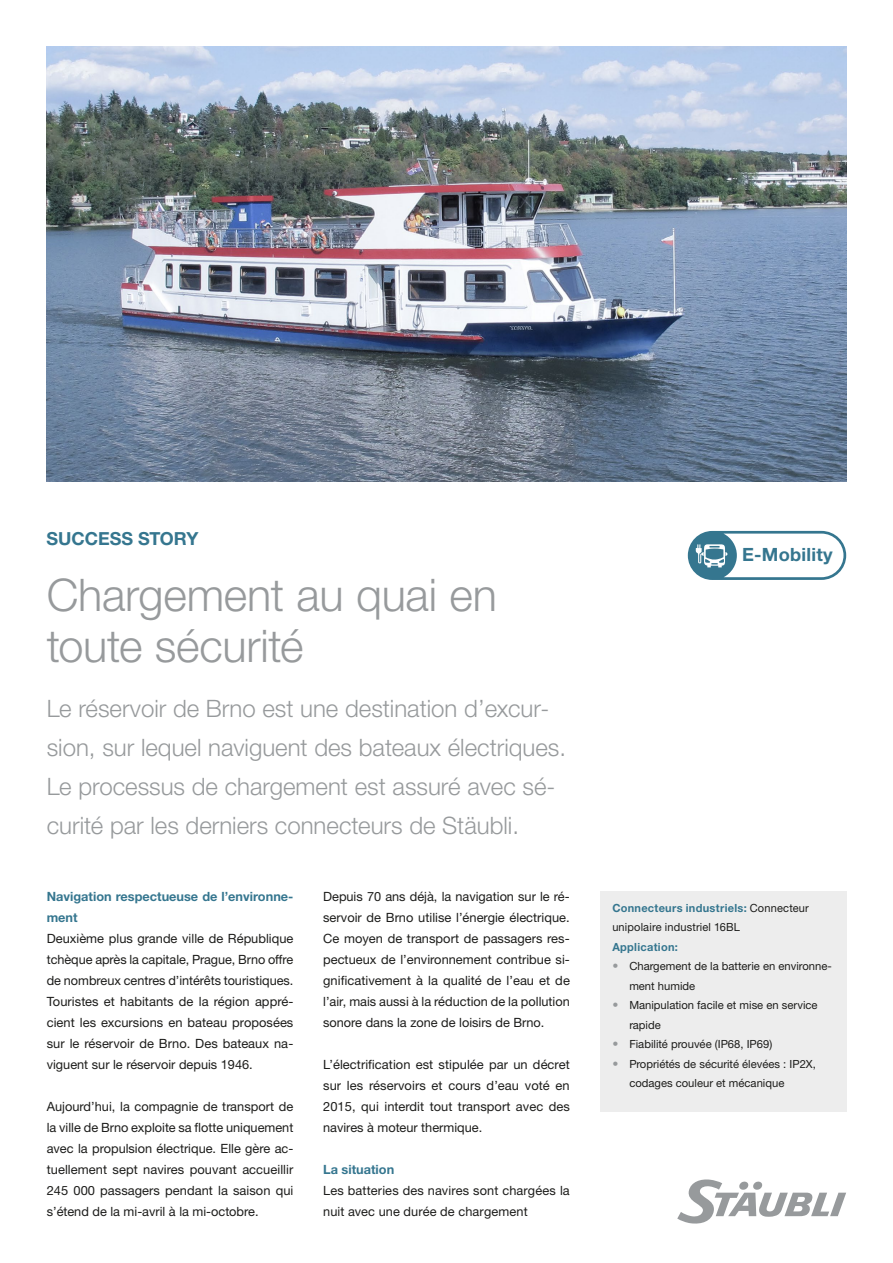
<style>
.page{position:relative;width:893px;height:1263px;background:#fff}
.page>*{position:absolute;margin:0;border:0;box-sizing:border-box;transform-origin:0 0}
.t1{font:300 45px/51px "Helvetica Neue LTW1 G";letter-spacing:-.005em;color:#979a9c}
.t2{font:300 24px/39px "Helvetica Neue LTW1 G";color:#979a9c}
.t3{font:700 18.3px "Helvetica Neue LTW1 G";letter-spacing:.015em;color:#35768f}
.t4{font:700 18px "Helvetica Neue LTW1 G";color:#35768f}
.t5{font:12.75px/21px "Helvetica Neue LTW1 G";color:#1d1d1b;text-align:justify}
.t6{font:700 12.75px/21px "Helvetica Neue LTW1 G";color:#35768f}
.t7{font:11.25px/19.5px "Helvetica Neue LTW1 G";color:#1d1d1b}
.t8{font:700 11.25px "Helvetica Neue LTW1 G";letter-spacing:.025em;color:#35768f}
.s1{font-weight:700;color:#35768f}
.s2{font-size:12px;color:#979a9c}
</style>
<div class="page">
<img style="left:47px;top:47px;width:800px;height:434px">
<svg style="left:688px;top:531px;width:158px;height:49px"></svg>
<svg style="left:677px;top:1179px;width:169px;height:44px"></svg>
<div style="left:600px;top:891px;width:247px;height:220px;background:#ededed"></div>
<h3 class="t4" style="left:46px;top:527px;width:154px">SUCCESS STORY</h3>
<h1 class="t1" style="left:47px;top:569px;width:452px">Chargement au quai en toute sécurité</h1>
<h2 class="t2" style="left:47px;top:689px;width:521px">Le réservoir de Brno est une destination d’excur&shy;sion, sur lequel naviguent des bateaux électriques.<br>Le processus de chargement est assuré avec sé&shy;curité par les derniers connecteurs de Stäubli.</h2>
<p class="t6" style="left:47px;top:886px;width:248px">Navigation respectueuse de l’environne&shy;ment</p>
<p class="t5" style="left:47px;top:928px;width:248px">Deuxième plus grande ville de République tchèque après la capitale, Prague, Brno offre de nombreux centres d’intérêts touristiques.<br>Touristes et habitants de la région appré&shy;cient les excursions en bateau proposées sur le réservoir de Brno. Des bateaux na&shy;viguent sur le réservoir depuis 1946.</p>
<p class="t5" style="left:47px;top:1096px;width:248px">Aujourd’hui, la compagnie de transport de la ville de Brno exploite sa flotte uniquement avec la propulsion électrique. Elle gère ac&shy;tuellement sept navires pouvant accueillir 245 000 passagers pendant la saison qui s’étend de la mi-avril à la mi-octobre.</p>
<p class="t5" style="left:323px;top:886px;width:248px">Depuis 70 ans déjà, la navigation sur le ré&shy;servoir de Brno utilise l’énergie électrique.<br>Ce moyen de transport de passagers res&shy;pectueux de l’environnement contribue si&shy;gnificativement à la qualité de l’eau et de l’air, mais aussi à la réduction de la pollution sonore dans la zone de loisirs de Brno.</p>
<p class="t5" style="left:323px;top:1054px;width:248px">L’électrification est stipulée par un décret sur les réservoirs et cours d’eau voté en 2015, qui interdit tout transport avec des navires à moteur thermique.</p>
<p class="t6" style="left:323px;top:1159px;width:73px">La situation</p>
<p class="t5" style="left:323px;top:1180px;width:248px">Les batteries des navires sont chargées la nuit avec une durée de chargement</p>
<h3 class="t3" style="left:742px;top:544px;width:92px">E-Mobility</h3>
<p class="t7" style="left:612px;top:898px;width:198px"><span class="s1">Connecteurs industriels:</span> Connecteur unipolaire industriel 16BL</p>
<p class="t8" style="left:612px;top:940px;width:67px">Application:</p>
<p class="t7" style="left:629px;top:956px;width:204px;text-indent:-17px"><span class="s2">•</span> Chargement de la batterie en environne&shy;ment humide</p>
<p class="t7" style="left:629px;top:995px;width:190px;text-indent:-17px"><span class="s2">•</span> Manipulation facile et mise en service rapide</p>
<p class="t7" style="left:612px;top:1034px;width:162px"><span class="s2">•</span> Fiabilité prouvée (IP68, IP69)</p>
<p class="t7" style="left:629px;top:1054px;width:188px;text-indent:-17px"><span class="s2">•</span> Propriétés de sécurité élevées : IP2X, codages couleur et mécanique</p>
</div>
